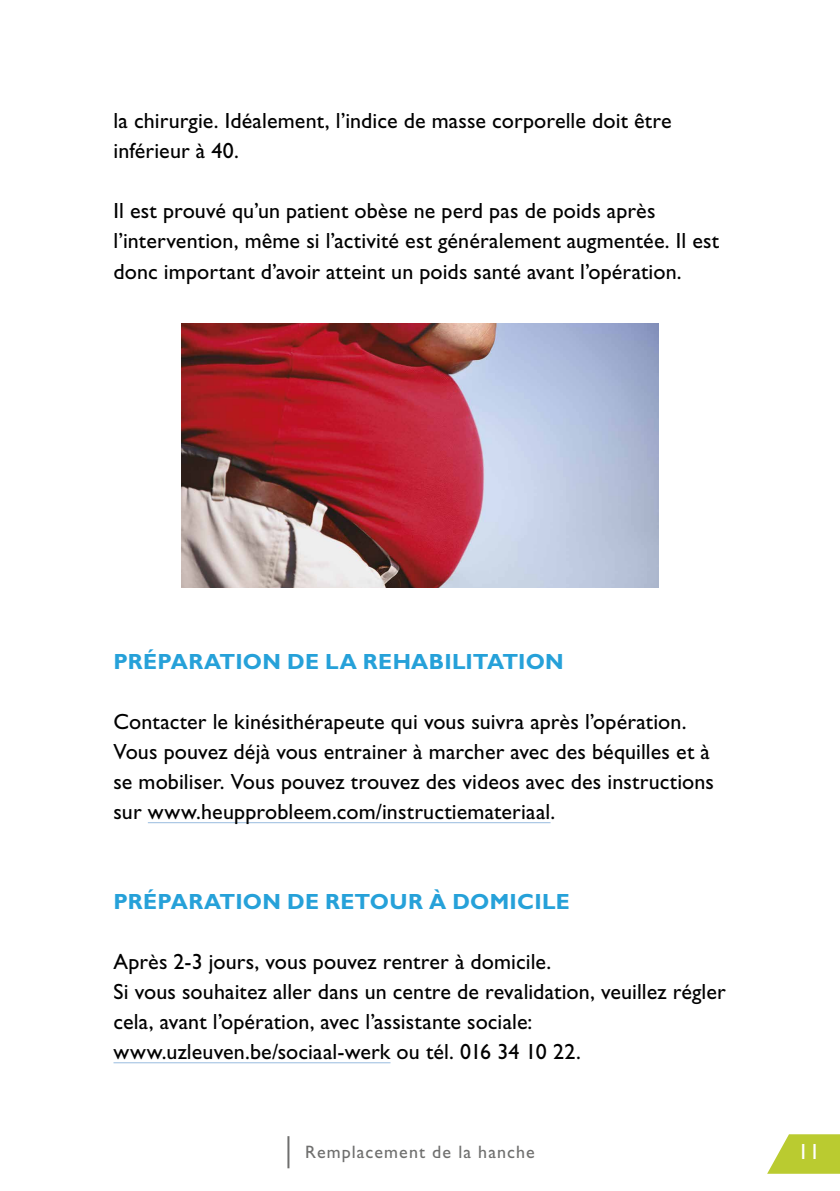
<style>
.page{position:relative;width:840px;height:1191px;background:#fff}
.page>*{position:absolute;margin:0;border:0;box-sizing:border-box;transform-origin:0 0}
.t1{font:22px/30px "Gill Sans Std";letter-spacing:.005em;color:#000}
.t2{font:700 22px "Gill Sans Std";letter-spacing:.01em;color:#26a1d9}
.t3{font:22px "Gill Sans Std";color:#fff}
.t4{font:18px "Gill Sans Std";letter-spacing:.06em;color:#6f6f6e}
</style>
<div class="page">
<hr style="left:287px;top:1136px;width:2px;height:32px;background:#6f6f6e">
<svg style="left:767px;top:1134px;width:72px;height:39px"></svg>
<hr style="left:148px;top:822px;width:402px;height:1px;background:#99bddf">
<hr style="left:113px;top:1062px;width:277px;height:1px;background:#99bddf">
<img style="left:181px;top:323px;width:477px;height:265px">
<p class="t1" style="left:113px;top:106px;width:559px">la chirurgie. Idéalement, l’indice de masse corporelle doit être inférieur à 40.</p>
<p class="t1" style="left:113px;top:196px;width:607px">Il est prouvé qu’un patient obèse ne perd pas de poids après l’intervention, même si l’activité est généralement augmentée. Il est donc important d’avoir atteint un poids santé avant l’opération.</p>
<p class="t2" style="left:113px;top:648px;width:451px">PRÉPARATION DE LA REHABILITATION</p>
<p class="t1" style="left:113px;top:706px;width:601px">Contacter le kinésithérapeute qui vous suivra après l’opération.<br>Vous pouvez déjà vous entrainer à marcher avec des béquilles et à se mobiliser. Vous pouvez trouvez des videos avec des instructions sur www.heupprobleem.com/instructiemateriaal.</p>
<p class="t2" style="left:113px;top:888px;width:457px">PRÉPARATION DE RETOUR À DOMICILE</p>
<p class="t1" style="left:113px;top:946px;width:613px">Après 2-3 jours, vous pouvez rentrer à domicile.<br>Si vous souhaitez aller dans un centre de revalidation, veuillez régler cela, avant l’opération, avec l’assistante sociale: www.uzleuven.be/sociaal-werk ou tél. 016 34 10 22.</p>
<p class="t4" style="left:305px;top:1141px;width:231px">Remplacement de la hanche</p>
<p class="t3" style="left:797px;top:1138px;width:23px">11</p>
</div>
